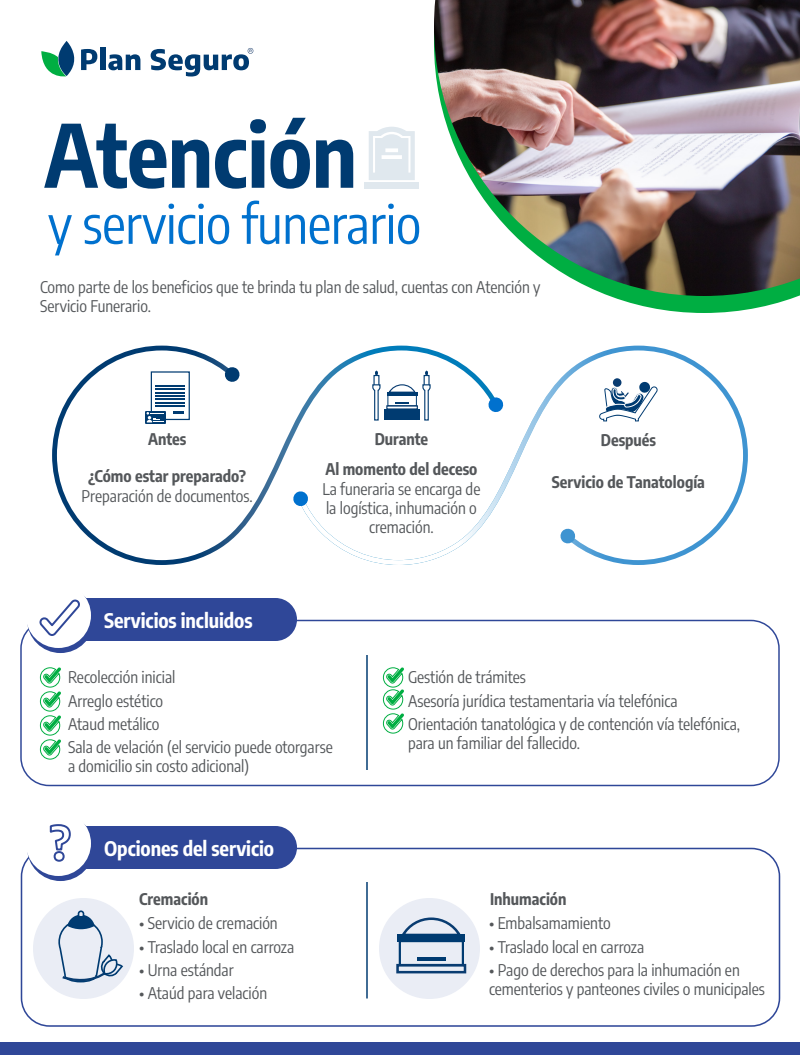
<style>
.page{position:relative;width:800px;height:1055px;background:#fff}
.page>*{position:absolute;margin:0;border:0;box-sizing:border-box;transform-origin:0 0}
.t1{font:700 86.6px "Encode Sans Condensed";letter-spacing:-.005em;color:#003b71}
.t2{font:52.9px "Encode Sans Condensed";letter-spacing:-.005em;color:#0071ce}
.t3{font:700 20px "Encode Sans Condensed";letter-spacing:-.005em;color:#fff}
.t4{font:16px/23.2px "Encode Sans Condensed";color:#54575a}
.t5{font:700 16px/30.7px "Encode Sans Condensed";color:#54575a;text-align:center}
</style>
<div class="page">
<div style="left:0;top:1042px;width:800px;height:13px;background:#2f4798"></div>
<div style="left:33px;top:898px;width:101px;height:101px;background:#eaedf5;border-radius:50%"></div>
<div style="left:379px;top:898px;width:101px;height:101px;background:#eaedf5;border-radius:50%"></div>
<svg style="left:610px;top:296px;width:188px;height:17px;fill:#00ae42"></svg>
<img style="left:434px;top:0;width:366px;height:296px">
<div style="left:21px;top:848px;width:759px;height:179px;border:2px solid #2f4798;border-radius:28px"></div>
<div style="left:52px;top:826px;width:245px;height:43px;background:#2f4798;border-radius:22px"></div>
<svg style="left:27px;top:814px;width:67px;height:67px"></svg>
<div style="left:26px;top:811px;width:65px;height:65px;background:#fff;border-radius:50%"></div>
<div style="left:20px;top:620px;width:760px;height:166px;border:1px solid #2f4798;border-radius:28px"></div>
<div style="left:52px;top:598px;width:245px;height:43px;background:#2f4798;border-radius:22px"></div>
<svg style="left:27px;top:586px;width:67px;height:67px"></svg>
<div style="left:26px;top:583px;width:65px;height:65px;background:#fff;border-radius:50%"></div>
<div style="left:364px;top:182px;width:55px;height:7px;background:#e0e8ee"></div>
<svg style="left:369px;top:127px;width:46px;height:53px"></svg>
<hr style="left:366px;top:655px;width:2px;height:115px;background:#003b71">
<hr style="left:366px;top:882px;width:2px;height:116px;background:#003b71">
<svg style="left:52px;top:346px;width:246px;height:219px"></svg>
<svg style="left:224px;top:366px;width:16px;height:17px"></svg>
<svg style="left:298px;top:346px;width:450px;height:219px"></svg>
<svg style="left:292px;top:490px;width:17px;height:17px"></svg>
<svg style="left:560px;top:528px;width:16px;height:16px"></svg>
<svg style="left:382px;top:667px;width:22px;height:67px"></svg>
<svg style="left:39px;top:667px;width:22px;height:93px"></svg>
<svg style="left:58px;top:910px;width:65px;height:73px"></svg>
<div style="left:399px;top:940px;width:65px;height:26px;border:2px solid #003b71"></div>
<svg style="left:400px;top:917px;width:64px;height:18px"></svg>
<div style="left:396px;top:964px;width:70px;height:9px;border:3px solid #093c71"></div>
<hr style="left:417px;top:958px;width:29px;height:3px;background:#003b71">
<div style="left:398px;top:935px;width:67px;height:7px;background:#003b71"></div>
<svg style="left:39px;top:599px;width:41px;height:37px"></svg>
<svg style="left:49px;top:824px;width:22px;height:38px"></svg>
<svg style="left:81px;top:49px;width:16px;height:21px"></svg>
<div style="left:100px;top:47px;width:6px;height:23px;background:#003b71"></div>
<svg style="left:108px;top:54px;width:32px;height:16px"></svg>
<svg style="left:41px;top:41px;width:34px;height:36px"></svg>
<svg style="left:151px;top:48px;width:102px;height:29px"></svg>
<h1 class="t1" style="left:44px;top:96px;width:315px">Atención</h1>
<h2 class="t2" style="left:48px;top:188px;width:375px">y servicio funerario</h2>
<p class="t4" style="left:40px;top:277px;width:502px;line-height:19.2px">Como parte de los beneficios que te brinda tu plan de salud, cuentas con Atención y<br>Servicio Funerario.</p>
<p class="t5" style="left:148px;top:423px;width:40px">Antes</p>
<p class="t5" style="left:88px;top:460px;width:160px">¿Cómo estar preparado?</p>
<p class="t4" style="left:82px;top:483px;width:173px">Preparación de documentos.</p>
<p class="t3" style="left:104px;top:607px;width:150px">Servicios incluidos</p>
<p class="t5" style="left:325px;top:423px;width:154px">Durante<br>Al momento del deceso</p>
<p class="t4" style="left:322px;top:478px;width:160px;line-height:19.2px;text-align:center">La funeraria se encarga de la logística, inhumación o cremación.</p>
<p class="t5" style="left:601px;top:424px;width:57px">Después</p>
<p class="t5" style="left:552px;top:466px;width:155px">Servicio de Tanatología</p>
<p class="t4" style="left:68px;top:665px;width:266px">Recolección inicial<br>Arreglo estético<br>Ataud metálico<br>Sala de velación (el servicio puede otorgarse</p>
<p class="t4" style="left:68px;top:754px;width:183px">a domicilio sin costo adicional)</p>
<p class="t3" style="left:104px;top:835px;width:172px">Opciones del servicio</p>
<p class="t4" style="left:408px;top:665px;width:334px">Gestión de trámites<br>Asesoría jurídica testamentaria vía telefónica<br>Orientación tanatológica y de contención vía telefónica,</p>
<p class="t4" style="left:408px;top:731px;width:174px">para un familiar del fallecido.</p>
<p class="t5" style="left:139px;top:883px;width:70px">Cremación</p>
<p class="t5" style="left:490px;top:883px;width:78px">Inhumación</p>
<p class="t4" style="left:139px;top:911px;width:140px">• Servicio de cremación</p>
<p class="t4" style="left:139px;top:934px;width:157px">• Traslado local en carroza</p>
<p class="t4" style="left:139px;top:958px;width:96px">• Urna estándar</p>
<p class="t4" style="left:139px;top:981px;width:130px">• Ataúd para velación</p>
<p class="t4" style="left:489px;top:911px;width:123px">• Embalsamamiento</p>
<p class="t4" style="left:489px;top:934px;width:157px">• Traslado local en carroza</p>
<p class="t4" style="left:489px;top:960px;width:277px;line-height:19.2px">• Pago de derechos para la inhumación en cementerios y panteones civiles o municipales</p>
</div>
